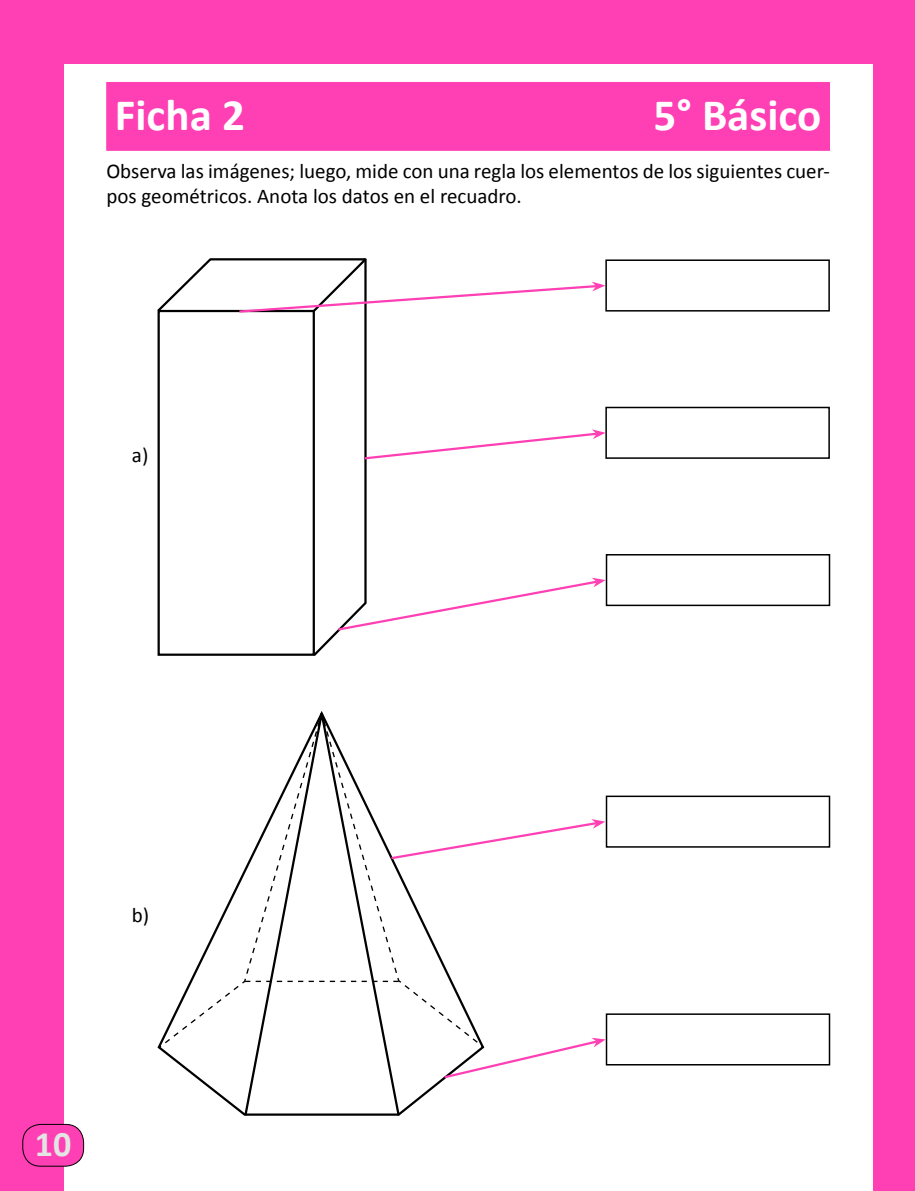
<style>
.page{position:relative;width:915px;height:1191px;background:#fff}
.page>*{position:absolute;margin:0;border:0;box-sizing:border-box;transform-origin:0 0}
.t1{font:700 45px "Calibri";color:#fff}
.t2{font:700 36px "Calibri";color:#e3e4e4}
.t3{font:21px/25.2px "Calibri";color:#000}
</style>
<div class="page">
<div style="left:0;top:0;width:64px;height:1191px;background:#ff3fb4"></div>
<div style="left:0;top:0;width:914px;height:64px;background:#ff3fb4"></div>
<div style="left:872px;top:0;width:42px;height:1191px;background:#ff3fb4"></div>
<div style="left:23px;top:1124px;width:61px;height:42px;background:#ff3fb4;border-radius:18px"></div>
<div style="left:22px;top:1124px;width:62px;height:42px;border:1px solid #000;border-radius:18px"></div>
<div style="left:106px;top:82px;width:723px;height:69px;background:#ff3fb4;border:1px solid #ff3fb4"></div>
<svg style="left:243px;top:711px;width:158px;height:405px"></svg>
<svg style="left:157px;top:712px;width:166px;height:337px"></svg>
<div style="left:605px;top:259px;width:224px;height:52px;border:2px solid #000"></div>
<div style="left:605px;top:554px;width:225px;height:52px;border:2px solid #000"></div>
<div style="left:605px;top:407px;width:224px;height:52px;border:2px solid #000"></div>
<div style="left:605px;top:795px;width:225px;height:52px;border:2px solid #000"></div>
<div style="left:605px;top:1013px;width:225px;height:52px;border:2px solid #000"></div>
<svg style="left:157px;top:258px;width:448px;height:398px"></svg>
<svg style="left:163px;top:717px;width:442px;height:363px"></svg>
<h1 class="t1" style="left:115px;top:86px;width:131px">Ficha 2</h1>
<h1 class="t1" style="left:653px;top:86px;width:169px">5° Básico</h1>
<p class="t3" style="left:106px;top:159px;width:724px">Observa las imágenes; luego, mide con una regla los elementos de los siguientes cuer&shy;pos geométricos. Anota los datos en el recuadro.</p>
<p class="t3" style="left:132px;top:443px;width:18px">a)</p>
<p class="t3" style="left:132px;top:902px;width:19px">b)</p>
<h2 class="t2" style="left:35px;top:1121px;width:38px">10</h2>
</div>
